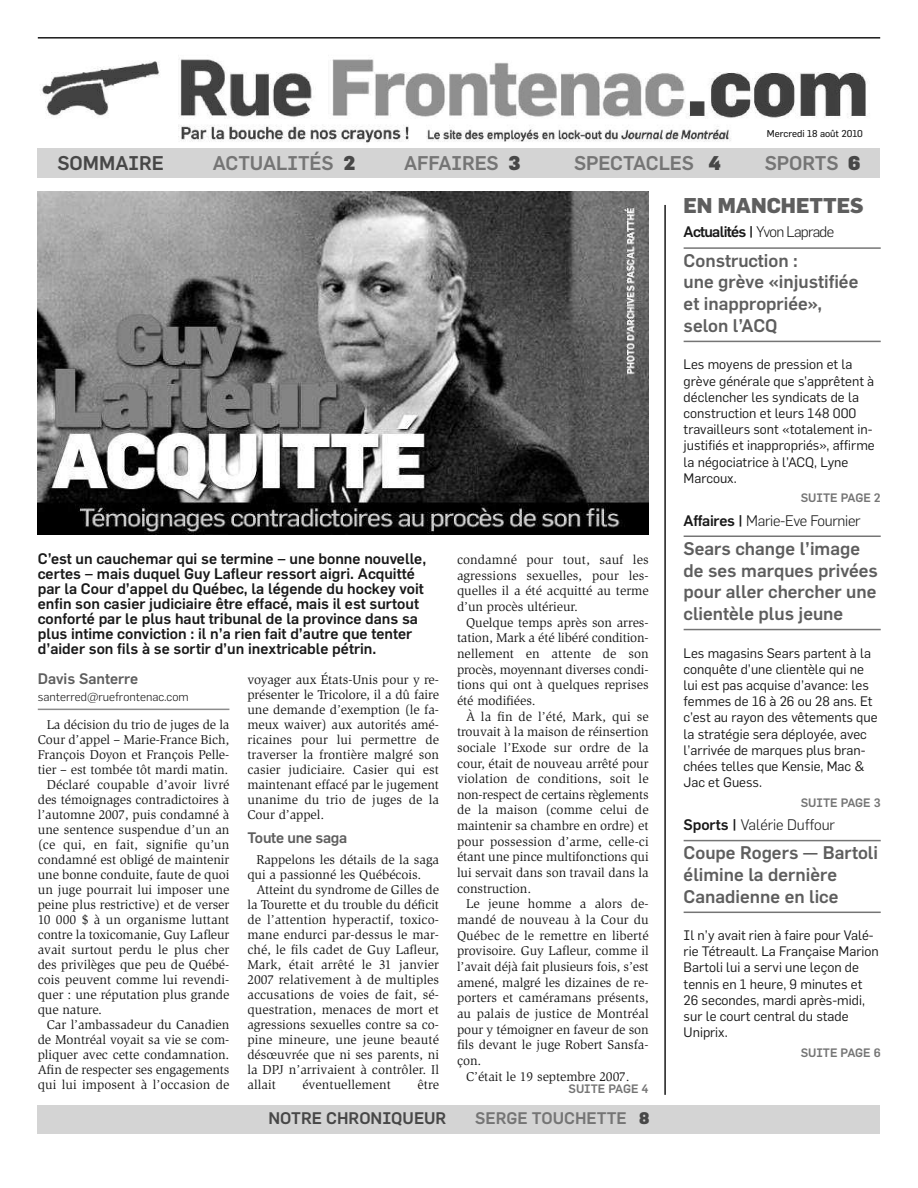
<style>
.page{position:relative;width:918px;height:1188px;background:#fff}
.page>*{position:absolute;margin:0;border:0;box-sizing:border-box;transform-origin:0 0}
.t1{font:21px "Flama Extrabold+DXLUBA";color:#5e5e5e}
.t2{font:19.5px "Flama Medium+TARMVF";color:#757575}
.t3{font:19.5px "Flama Medium+TARMVF";color:#474747}
.t4{font:18px/21.6px "Flama Medium+TARMVF";color:#5e5e5e}
.t5{font:16.5px "Flama Medium+TARMVF";color:#474747}
.t6{font:16.5px "Flama Medium+TARMVF";color:#757575}
.t7{font:15px/15px "Flama Medium+TARMVF";color:#191919}
.t8{font:15px "Flama Light+HACQFF";letter-spacing:-.02em;color:#191919}
.t9{font:15px "Flama Medium+TARMVF";color:#5e5e5e}
.t10{font:15px "Flama Medium+TARMVF";letter-spacing:-.045em;color:#191919}
.t11{font:13.5px/16.2px "Flama Book+FWWYLU";color:#191919}
.t12{font:13.2px/15.6px "Slimbach Std Book+CKLUDW";letter-spacing:-.005em;color:#191919;text-align:justify}
.t13{font:12px "Flama Medium+TARMVF";color:#757575}
.t14{font:12px "Flama Light+HACQFF";color:#191919}
.t15{font:9.75px "Flama Basic+LAMRVG";color:#191919}
.s1{font-family:"Flama Black+MROCNY";color:#474747}
.s2{font-family:"Flama Light+HACQFF"}
.s3{font-family:"Flama Medium+TARMVF"}
</style>
<div class="page">
<hr style="left:664px;top:205px;width:2px;height:890px;background:#191919">
<img style="left:37px;top:59px;width:840px;height:93px">
<div style="left:38px;top:149px;width:842px;height:29px;background:#d4d4d4"></div>
<div style="left:38px;top:1105px;width:842px;height:29px;background:#d4d4d4"></div>
<hr style="left:38px;top:37px;width:842px;height:2px;background:#191919">
<hr style="left:38px;top:709px;width:191px;height:1px;background:#8c8c8c">
<img style="left:38px;top:191px;width:611px;height:344px">
<hr style="left:684px;top:247px;width:197px;height:2px;background:#757575">
<hr style="left:684px;top:341px;width:197px;height:1px;background:#757575">
<hr style="left:684px;top:536px;width:197px;height:1px;background:#757575">
<hr style="left:684px;top:629px;width:197px;height:1px;background:#757575">
<hr style="left:684px;top:840px;width:197px;height:1px;background:#757575">
<hr style="left:684px;top:912px;width:197px;height:1px;background:#757575">
<p class="t15" style="left:767px;top:129px;width:98px">Mercredi 18 août 2010</p>
<h2 class="t3" style="left:58px;top:154px;width:108px">SOMMAIRE</h2>
<h2 class="t2" style="left:213px;top:154px;width:144px">ACTUALITÉS <span class="s1">2</span></h2>
<h2 class="t2" style="left:404px;top:154px;width:118px">AFFAIRES <span class="s1">3</span></h2>
<h2 class="t2" style="left:574px;top:154px;width:148px">SPECTACLES <span class="s1">4</span></h2>
<h2 class="t2" style="left:765px;top:154px;width:97px">SPORTS <span class="s1">6</span></h2>
<p class="t7" style="left:38px;top:552px;width:390px">C’est un cauchemar qui se termine – une bonne nouvelle, certes – mais duquel Guy Lafleur ressort aigri. Acquitté par la Cour d’appel du Québec, la légende du hockey voit enfin son casier judiciaire être effacé, mais il est surtout conforté par le plus haut tribunal de la province dans sa plus intime conviction : il n’a rien fait d’autre que tenter d’aider son fils à se sortir d’un inextricable pétrin.</p>
<p class="t9" style="left:38px;top:672px;width:102px">Davis Santerre</p>
<p class="t14" style="left:38px;top:691px;width:152px">santerred@ruefrontenac.com</p>
<p class="t12" style="left:47px;top:718px;width:184px">La décision du trio de juges de la</p>
<p class="t12" style="left:38px;top:733px;width:193px">Cour d’appel – Marie-France Bich,</p>
<p class="t12" style="left:38px;top:748px;width:193px">François Doyon et François Pelle-</p>
<p class="t12" style="left:38px;top:763px;width:192px">tier – est tombée tôt mardi matin.</p>
<p class="t12" style="left:47px;top:778px;width:184px">Déclaré coupable d’avoir livré</p>
<p class="t12" style="left:38px;top:793px;width:193px">des témoignages contradictoires à</p>
<p class="t12" style="left:38px;top:808px;width:193px">l’automne 2007, puis condamné à</p>
<p class="t12" style="left:38px;top:823px;width:193px">une sentence suspendue d’un an</p>
<p class="t12" style="left:38px;top:838px;width:193px">(ce qui, en fait, signifie qu’un</p>
<p class="t12" style="left:38px;top:853px;width:193px">condamné est obligé de maintenir</p>
<p class="t12" style="left:38px;top:868px;width:193px">une bonne conduite, faute de quoi</p>
<p class="t12" style="left:38px;top:883px;width:193px">un juge pourrait lui imposer une</p>
<p class="t12" style="left:38px;top:898px;width:193px">peine plus restrictive) et de verser</p>
<p class="t12" style="left:38px;top:913px;width:193px">10 000 $ à un organisme luttant</p>
<p class="t12" style="left:38px;top:928px;width:193px">contre la toxicomanie, Guy Lafleur</p>
<p class="t12" style="left:38px;top:943px;width:193px">avait surtout perdu le plus cher</p>
<p class="t12" style="left:38px;top:958px;width:193px">des privilèges que peu de Québé-</p>
<p class="t12" style="left:38px;top:973px;width:193px">cois peuvent comme lui revendi-</p>
<p class="t12" style="left:38px;top:988px;width:193px">quer : une réputation plus grande</p>
<p class="t12" style="left:38px;top:1003px;width:66px">que nature.</p>
<p class="t12" style="left:47px;top:1018px;width:184px">Car l’ambassadeur du Canadien</p>
<p class="t12" style="left:38px;top:1033px;width:193px">de Montréal voyait sa vie se com-</p>
<p class="t12" style="left:38px;top:1048px;width:193px">pliquer avec cette condamnation.</p>
<p class="t12" style="left:38px;top:1063px;width:193px">Afin de respecter ses engagements</p>
<p class="t12" style="left:38px;top:1078px;width:193px">qui lui imposent à l’occasion de</p>
<p class="t12" style="left:247px;top:673px;width:193px;line-height:15px">voyager aux États-Unis pour y re&shy;présenter le Tricolore, il a dû faire une demande d’exemption (le fa&shy;meux waiver) aux autorités amé&shy;ricaines pour lui permettre de traverser la frontière malgré son casier judiciaire. Casier qui est maintenant effacé par le jugement unanime du trio de juges de la Cour d’appel.</p>
<p class="t9" style="left:247px;top:831px;width:101px">Toute une saga</p>
<p class="t12" style="left:247px;top:853px;width:193px;line-height:15px;text-indent:9px">Rappelons les détails de la saga qui a passionné les Québécois.</p>
<p class="t12" style="left:247px;top:883px;width:193px;line-height:15px;text-indent:9px">Atteint du syndrome de Gilles de la Tourette et du trouble du déficit de l’attention hyperactif, toxico&shy;mane endurci par-dessus le mar&shy;ché, le fils cadet de Guy Lafleur, Mark, était arrêté le 31 janvier 2007 relativement à de multiples accusations de voies de fait, sé&shy;questration, menaces de mort et agressions sexuelles contre sa co&shy;pine mineure, une jeune beauté désœuvrée que ni ses parents, ni la DPJ n’arrivaient à contrôler. Il allait</p>
<p class="t12" style="left:303px;top:1078px;width:90px">éventuellement</p>
<p class="t12" style="left:417px;top:1078px;width:23px">être</p>
<p class="t12" style="left:457px;top:553px;width:193px">condamné pour tout, sauf les agressions sexuelles, pour les&shy;quelles il a été acquitté au terme d’un procès ultérieur.</p>
<p class="t12" style="left:457px;top:615px;width:193px;text-indent:9px">Quelque temps après son arres&shy;tation, Mark a été libéré condition&shy;nellement en attente de son procès, moyennant diverses condi&shy;tions qui ont à quelques reprises été modifiées.</p>
<p class="t12" style="left:457px;top:709px;width:193px;text-indent:9px">À la fin de l’été, Mark, qui se trouvait à la maison de réinsertion sociale l’Exode sur ordre de la cour, était de nouveau arrêté pour violation de conditions, soit le non-respect de certains règlements de la maison (comme celui de maintenir sa chambre en ordre) et pour possession d’arme, celle-ci étant une pince multifonctions qui lui servait dans son travail dans la construction.</p>
<p class="t12" style="left:457px;top:897px;width:193px;text-indent:9px">Le jeune homme a alors de&shy;mandé de nouveau à la Cour du Québec de le remettre en liberté provisoire. Guy Lafleur, comme il l’avait déjà fait plusieurs fois, s’est amené, malgré les dizaines de re&shy;porters et caméramans présents, au palais de justice de Montréal pour y témoigner en faveur de son fils devant le juge Robert Sansfa&shy;çon.</p>
<p class="t12" style="left:466px;top:1069px;width:165px">C’était le 19 septembre 2007.</p>
<p class="t13" style="left:569px;top:1083px;width:82px">SUITE PAGE 4</p>
<p class="t5" style="left:268px;top:1110px;width:179px">NOTRE CHRONIQUEUR</p>
<p class="t6" style="left:475px;top:1110px;width:176px">SERGE TOUCHETTE <span class="s1">8</span></p>
<h1 class="t1" style="left:683px;top:196px;width:182px">EN MANCHETTES</h1>
<p class="t10" style="left:684px;top:225px;width:152px">Actualités | <span class="s2">Yvon Laprade</span></p>
<h3 class="t4" style="left:684px;top:250px;width:176px">Construction :<br>une grève «injustifiée et inappropriée», selon l’ACQ</h3>
<p class="t11" style="left:684px;top:357px;width:193px">Les moyens de pression et la grève générale que s’apprêtent à déclencher les syndicats de la construction et leurs 148 000 travailleurs sont «totalement in&shy;justifiés et inappropriés», affirme la négociatrice à l’ACQ, Lyne<br>Marcoux.</p>
<p class="t13" style="left:801px;top:492px;width:81px">SUITE PAGE 2</p>
<p class="t8" style="left:684px;top:513px;width:179px"><span class="s3">Affaires |</span> Marie-Eve Fournier</p>
<h3 class="t4" style="left:684px;top:538px;width:196px">Sears change l’image de ses marques privées pour aller chercher une clientèle plus jeune</h3>
<p class="t11" style="left:684px;top:645px;width:196px">Les magasins Sears partent à la conquête d’une clientèle qui ne lui est pas acquise d’avance: les femmes de 16 à 26 ou 28 ans. Et c’est au rayon des vêtements que la stratégie sera déployée, avec l’arrivée de marques plus bran&shy;chées telles que Kensie, Mac &amp;<br>Jac et Guess.</p>
<p class="t13" style="left:801px;top:797px;width:81px">SUITE PAGE 3</p>
<p class="t8" style="left:684px;top:818px;width:153px"><span class="s3">Sports |</span> Valérie Duffour</p>
<h3 class="t4" style="left:684px;top:843px;width:196px">Coupe Rogers — Bartoli élimine la dernière<br>Canadienne en lice</h3>
<p class="t11" style="left:684px;top:928px;width:197px">Il n’y avait rien à faire pour Valé&shy;rie Tétreault. La Française Marion<br>Bartoli lui a servi une leçon de tennis en 1 heure, 9 minutes et<br>26 secondes, mardi après-midi, sur le court central du stade<br>Uniprix.</p>
<p class="t13" style="left:801px;top:1047px;width:82px">SUITE PAGE 6</p>
</div>
